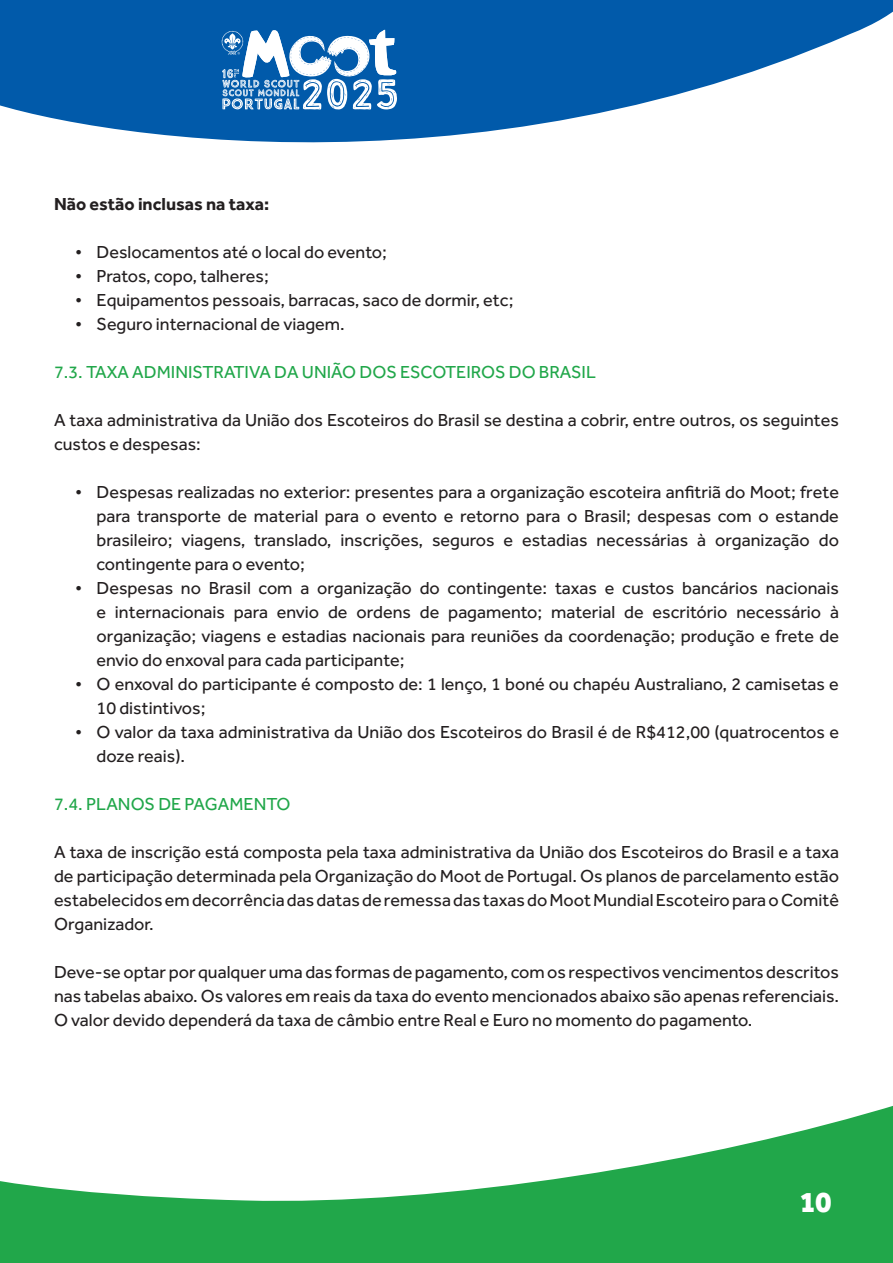
<style>
.page{position:relative;width:893px;height:1263px;background:#fff}
.page>*{position:absolute;margin:0;border:0;box-sizing:border-box;transform-origin:0 0}
.t1{font:800 30px "Effra";color:#fff}
.t2{font:18px/24px "Effra";color:#231f20;text-align:justify}
.t3{font:18px "Effra";color:#21a74a}
.t4{font:700 18px "Effra";color:#231f20}
</style>
<div class="page">
<svg style="left:0;top:1106px;width:893px;height:157px;fill:#21a74a"></svg>
<svg style="left:0;top:0;width:893px;height:143px;fill:#015aaa"></svg>
<svg style="left:222px;top:30px;width:175px;height:80px"></svg>
<p class="t4" style="left:54px;top:193px;width:217px">Não estão inclusas na taxa:</p>
<p class="t2" style="left:75px;top:240px;width:313px">• Deslocamentos até o local do evento;</p>
<p class="t2" style="left:75px;top:264px;width:195px">• Pratos, copo, talheres;</p>
<p class="t2" style="left:75px;top:288px;width:440px">• Equipamentos pessoais, barracas, saco de dormir, etc;</p>
<p class="t2" style="left:75px;top:312px;width:271px">• Seguro internacional de viagem.</p>
<p class="t3" style="left:54px;top:362px;width:543px">7.3. TAXA ADMINISTRATIVA DA UNIÃO DOS ESCOTEIROS DO BRASIL</p>
<p class="t2" style="left:54px;top:408px;width:786px">A taxa administrativa da União dos Escoteiros do Brasil se destina a cobrir, entre outros, os seguintes custos e despesas:</p>
<p class="t2" style="left:97px;top:480px;width:744px;text-indent:-21px">• Despesas realizadas no exterior: presentes para a organização escoteira anfitriã do Moot; frete para transporte de material para o evento e retorno para o Brasil; despesas com o estande brasileiro; viagens, translado, inscrições, seguros e estadias necessárias à organização do contingente para o evento;</p>
<p class="t2" style="left:97px;top:576px;width:744px;text-indent:-21px">• Despesas no Brasil com a organização do contingente: taxas e custos bancários nacionais e internacionais para envio de ordens de pagamento; material de escritório necessário à organização; viagens e estadias nacionais para reuniões da coordenação; produção e frete de envio do enxoval para cada participante;</p>
<p class="t2" style="left:97px;top:672px;width:744px;text-indent:-21px">• O enxoval do participante é composto de: 1 lenço, 1 boné ou chapéu Australiano, 2 camisetas e<br>10 distintivos;</p>
<p class="t2" style="left:97px;top:720px;width:744px;text-indent:-21px">• O valor da taxa administrativa da União dos Escoteiros do Brasil é de R$412,00 (quatrocentos e doze reais).</p>
<p class="t3" style="left:54px;top:794px;width:238px">7.4. PLANOS DE PAGAMENTO</p>
<p class="t2" style="left:54px;top:840px;width:786px">A taxa de inscrição está composta pela taxa administrativa da União dos Escoteiros do Brasil e a taxa de participação determinada pela Organização do Moot de Portugal. Os planos de parcelamento estão estabelecidos em decorrência das datas de remessa das taxas do Moot Mundial Escoteiro para o Comitê Organizador.</p>
<p class="t2" style="left:54px;top:960px;width:786px">Deve-se optar por qualquer uma das formas de pagamento, com os respectivos vencimentos descritos nas tabelas abaixo. Os valores em reais da taxa do evento mencionados abaixo são apenas referenciais.<br>O valor devido dependerá da taxa de câmbio entre Real e Euro no momento do pagamento.</p>
<h1 class="t1" style="left:801px;top:1183px;width:33px">10</h1>
</div>
